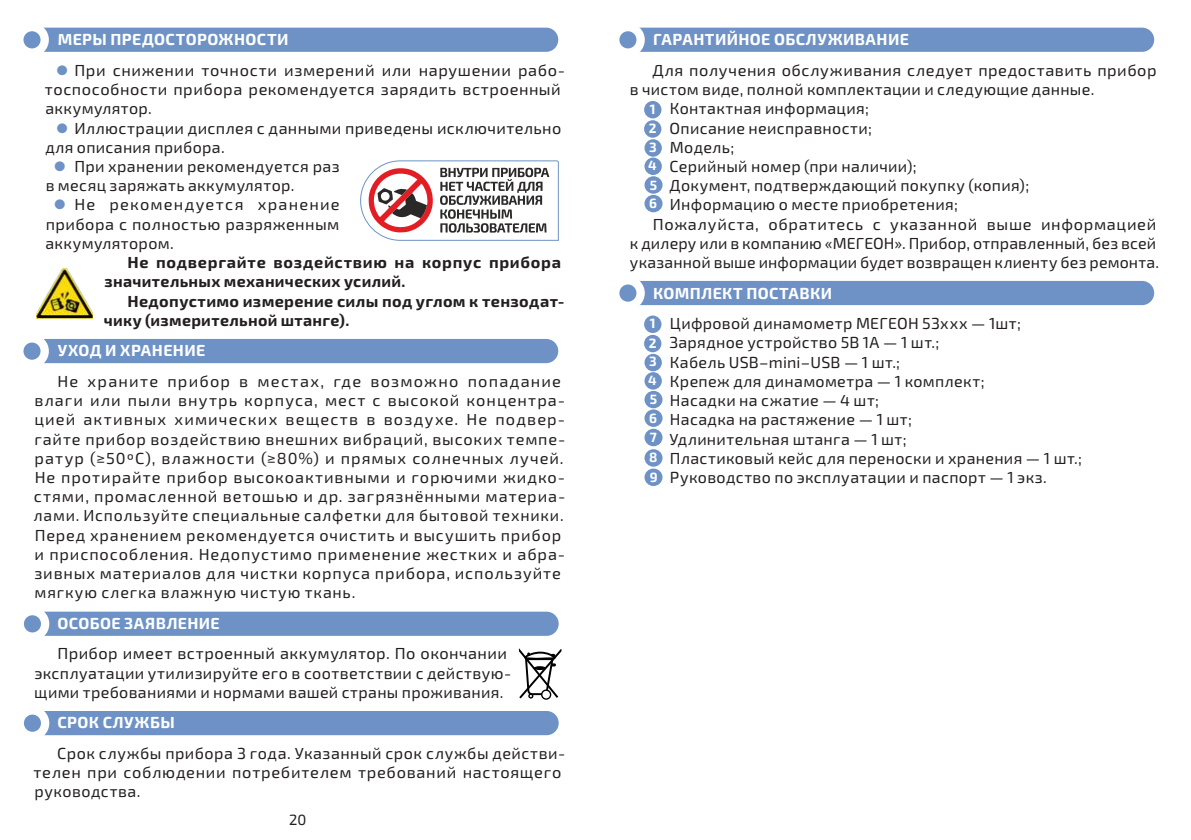
<style>
.page{position:relative;width:1191px;height:840px;background:#fff}
.page>*{position:absolute;margin:0;border:0;box-sizing:border-box;transform-origin:0 0}
.t1{font:16px/19.2px "Exo 2.0";letter-spacing:.035em;color:#231f20}
.t2{font:16px/19.2px "Exo 2.0";letter-spacing:.055em;color:#231f20}
.t3{font:700 16px/19.2px "Exo 2.0";letter-spacing:.025em;color:#231f20}
.t4{font:700 16px "Exo 2.0";letter-spacing:.025em;color:#fff}
.t5{font:16px "Exo 2.0";letter-spacing:.005em;color:#231f20}
.t6{font:16px "Exo 2.0";letter-spacing:.01em;color:#231f20}
.t7{font:16px "Exo 2.0";letter-spacing:.015em;color:#231f20}
.t8{font:16px "Exo 2.0";letter-spacing:.07em;color:#231f20}
.t9{font:14.8px "Exo 2.0";color:#231f20}
.t10{font:700 13.6px "Exo 2.0";color:#fff}
.t11{font:700 13.4px "Exo 2.0";color:#fff}
.s1{font-weight:700;color:#fff}
.s2{color:#6e92c6}
</style>
<div class="page">
<svg style="left:44px;top:27px;width:515px;height:25px;background:#7396c8"></svg>
<svg style="left:19px;top:27px;width:26px;height:26px"></svg>
<div style="left:15px;top:23px;width:34px;height:34px;border:8px solid #fff;border-radius:50%"></div>
<div style="left:44px;top:339px;width:515px;height:25px;background:#6e92c6"></div>
<svg style="left:19px;top:338px;width:26px;height:26px"></svg>
<div style="left:15px;top:334px;width:34px;height:34px;border:8px solid #fff;border-radius:50%"></div>
<svg style="left:44px;top:611px;width:515px;height:25px;background:#7396c8"></svg>
<svg style="left:20px;top:610px;width:25px;height:26px"></svg>
<div style="left:16px;top:606px;width:33px;height:34px;border:8px solid #fff;border-radius:50%"></div>
<div style="left:44px;top:711px;width:515px;height:25px;background:#6e92c6"></div>
<svg style="left:20px;top:710px;width:25px;height:25px"></svg>
<div style="left:16px;top:705px;width:33px;height:34px;border:8px solid #fff;border-radius:50%"></div>
<svg style="left:360px;top:160px;width:199px;height:81px"></svg>
<svg style="left:640px;top:27px;width:515px;height:25px;background:#7396c8"></svg>
<svg style="left:615px;top:27px;width:25px;height:26px"></svg>
<div style="left:611px;top:23px;width:34px;height:34px;border:8px solid #fff;border-radius:50%"></div>
<svg style="left:640px;top:280px;width:515px;height:26px;background:#789aca"></svg>
<svg style="left:615px;top:280px;width:25px;height:26px"></svg>
<div style="left:611px;top:276px;width:34px;height:34px;border:8px solid #fff;border-radius:50%"></div>
<img style="left:36px;top:268px;width:56px;height:50px">
<svg style="left:519px;top:648px;width:42px;height:50px"></svg>
<div style="left:542px;top:689px;width:8px;height:9px;background:#fdfeff;border-radius:50%"></div>
<div style="left:541px;top:689px;width:10px;height:10px;border:1px solid #010101;border-radius:50%"></div>
<div style="left:644px;top:315px;width:17px;height:18px;background:#6e92c6;border-radius:50%"></div>
<div style="left:644px;top:101px;width:17px;height:17px;background:#6e92c6;border-radius:50%"></div>
<div style="left:644px;top:334px;width:17px;height:18px;background:#6e92c6;border-radius:50%"></div>
<div style="left:644px;top:120px;width:17px;height:18px;background:#6e92c6;border-radius:50%"></div>
<div style="left:644px;top:353px;width:18px;height:18px;background:#6e92c6;border-radius:50%"></div>
<div style="left:644px;top:139px;width:18px;height:18px;background:#6e92c6;border-radius:50%"></div>
<div style="left:644px;top:372px;width:18px;height:17px;background:#6e92c6;border-radius:50%"></div>
<div style="left:644px;top:157px;width:18px;height:18px;background:#6e92c6;border-radius:50%"></div>
<div style="left:644px;top:390px;width:18px;height:18px;background:#6e92c6;border-radius:50%"></div>
<div style="left:644px;top:176px;width:18px;height:18px;background:#6e92c6;border-radius:50%"></div>
<div style="left:644px;top:409px;width:18px;height:17px;background:#6e92c6;border-radius:50%"></div>
<div style="left:644px;top:195px;width:18px;height:17px;background:#6e92c6;border-radius:50%"></div>
<div style="left:644px;top:449px;width:18px;height:17px;background:#6e92c6;border-radius:50%"></div>
<div style="left:644px;top:428px;width:18px;height:18px;background:#6e92c6;border-radius:50%"></div>
<div style="left:644px;top:468px;width:18px;height:17px;background:#6e92c6;border-radius:50%"></div>
<p class="t1" style="left:55px;top:25px;width:511px;line-height:30.6px"><span class="s1">МЕРЫ ПРЕДОСТОРОЖНОСТИ<br></span><span class="s2">⚫</span> При снижении точности измерений или нарушении рабо-</p>
<p class="t1" style="left:45px;top:80px;width:517px">тоспособности прибора рекомендуется зарядить встроенный аккумулятор.</p>
<p class="t1" style="left:55px;top:118px;width:507px"><span class="s2">⚫</span> Иллюстрации дисплея с данными приведены исключительно</p>
<p class="t1" style="left:45px;top:138px;width:181px">для описания прибора.</p>
<p class="t1" style="left:53px;top:157px;width:288px"><span class="s2">⚫</span> При хранении рекомендуется раз</p>
<p class="t1" style="left:46px;top:176px;width:250px">в месяц заряжать аккумулятор.</p>
<p class="t8" style="left:53px;top:195px;width:288px"><span class="s2">⚫</span> Не рекомендуется хранение</p>
<p class="t1" style="left:46px;top:214px;width:295px">прибора с полностью разряженным</p>
<p class="t1" style="left:46px;top:234px;width:130px">аккумулятором.</p>
<p class="t3" style="left:105px;top:253px;width:458px;text-indent:23px">Не подвергайте воздействию на корпус прибора значительных механических усилий.</p>
<p class="t3" style="left:104px;top:291px;width:462px;text-indent:24px">Недопустимо измерение силы под углом к тензодат&shy;чику (измерительной штанге).</p>
<p class="t4" style="left:58px;top:341px;width:149px">УХОД И ХРАНЕНИЕ</p>
<p class="t2" style="left:34px;top:372px;width:533px;text-indent:24px">Не храните прибор в местах, где возможно попадание влаги или пыли внутрь корпуса, мест с высокой концентра&shy;цией активных химических веществ в воздухе. Не подвер&shy;гайте прибор воздействию внешних вибраций, высоких темпе&shy;ратур (≥50ºС), влажности (≥80%) и прямых солнечных лучей.<br>Не протирайте прибор высокоактивными и горючими жидко&shy;стями, промасленной ветошью и др. загрязнёнными материа&shy;лами. Используйте специальные салфетки для бытовой техники.<br>Перед хранением рекомендуется очистить и высушить прибор и приспособления. Недопустимо применение жестких и абра&shy;зивных материалов для чистки корпуса прибора, используйте мягкую слегка влажную чистую ткань.</p>
<p class="t4" style="left:57px;top:613px;width:164px">ОСОБОЕ ЗАЯВЛЕНИЕ</p>
<p class="t1" style="left:34px;top:644px;width:478px;text-indent:23px">Прибор имеет встроенный аккумулятор. По окончании эксплуатации утилизируйте его в соответствии с действую&shy;щими требованиями и нормами вашей страны проживания.</p>
<p class="t4" style="left:57px;top:712px;width:119px">СРОК СЛУЖБЫ</p>
<p class="t1" style="left:33px;top:743px;width:533px;text-indent:24px">Срок службы прибора 3 года. Указанный срок службы действи&shy;телен при соблюдении потребителем требований настоящего руководства.</p>
<p class="t9" style="left:289px;top:810px;width:19px">20</p>
<p class="t4" style="left:653px;top:30px;width:257px">ГАРАНТИЙНОЕ ОБСЛУЖИВАНИЕ</p>
<p class="t1" style="left:630px;top:61px;width:528px;text-indent:23px">Для получения обслуживания следует предоставить прибор в чистом виде, полной комплектации и следующие данные.</p>
<p class="t1" style="left:648px;top:99px;width:222px">1. Контактная информация;</p>
<p class="t1" style="left:648px;top:118px;width:225px">1. Описание неисправности;</p>
<p class="t1" style="left:648px;top:138px;width:87px">1. Модель;</p>
<p class="t7" style="left:648px;top:157px;width:270px">1. Серийный номер (при наличии);</p>
<p class="t1" style="left:648px;top:176px;width:382px">1. Документ, подтверждающий покупку (копия);</p>
<p class="t1" style="left:648px;top:195px;width:311px">1. Информацию о месте приобретения;</p>
<p class="t1" style="left:653px;top:214px;width:505px">Пожалуйста, обратитесь с указанной выше информацией</p>
<p class="t5" style="left:630px;top:234px;width:528px">к дилеру или в компанию «МЕГЕОН». Прибор, отправленный, без всей</p>
<p class="t6" style="left:630px;top:253px;width:531px">указанной выше информации будет возвращен клиенту без ремонта.</p>
<p class="t4" style="left:653px;top:283px;width:180px">КОМПЛЕКТ ПОСТАВКИ</p>
<p class="t1" style="left:648px;top:314px;width:374px">1. Цифровой динамометр МЕГЕОН 53ххх — 1шт;</p>
<p class="t1" style="left:648px;top:333px;width:292px">1. Зарядное устройство 5В 1А — 1 шт.;</p>
<p class="t7" style="left:648px;top:352px;width:253px">1. Кабель USB–mini–USB — 1 шт.;</p>
<p class="t1" style="left:648px;top:372px;width:337px">1. Крепеж для динамометра — 1 комплект;</p>
<p class="t1" style="left:648px;top:391px;width:232px">1. Насадки на сжатие — 4 шт;</p>
<p class="t1" style="left:648px;top:410px;width:265px">1. Насадка на растяжение — 1 шт;</p>
<p class="t1" style="left:648px;top:429px;width:260px">1. Удлинительная штанга — 1 шт;</p>
<p class="t1" style="left:648px;top:448px;width:435px">1. Пластиковый кейс для переноски и хранения — 1 шт.;</p>
<p class="t1" style="left:648px;top:468px;width:400px">1. Руководство по эксплуатации и паспорт — 1 экз.</p>
<p class="t10" style="left:649px;top:101px;width:7px">1</p>
<p class="t11" style="left:649px;top:120px;width:9px">2</p>
<p class="t11" style="left:649px;top:139px;width:9px">3</p>
<p class="t11" style="left:648px;top:157px;width:10px">4</p>
<p class="t11" style="left:650px;top:177px;width:9px">5</p>
<p class="t11" style="left:649px;top:195px;width:9px">6</p>
<p class="t10" style="left:649px;top:315px;width:7px">1</p>
<p class="t11" style="left:649px;top:335px;width:9px">2</p>
<p class="t11" style="left:649px;top:353px;width:9px">3</p>
<p class="t11" style="left:648px;top:372px;width:10px">4</p>
<p class="t11" style="left:650px;top:391px;width:9px">5</p>
<p class="t11" style="left:649px;top:410px;width:9px">6</p>
<p class="t11" style="left:649px;top:429px;width:9px">7</p>
<p class="t11" style="left:649px;top:469px;width:9px">9</p>
<p class="t11" style="left:649px;top:449px;width:10px">8</p>
</div>
